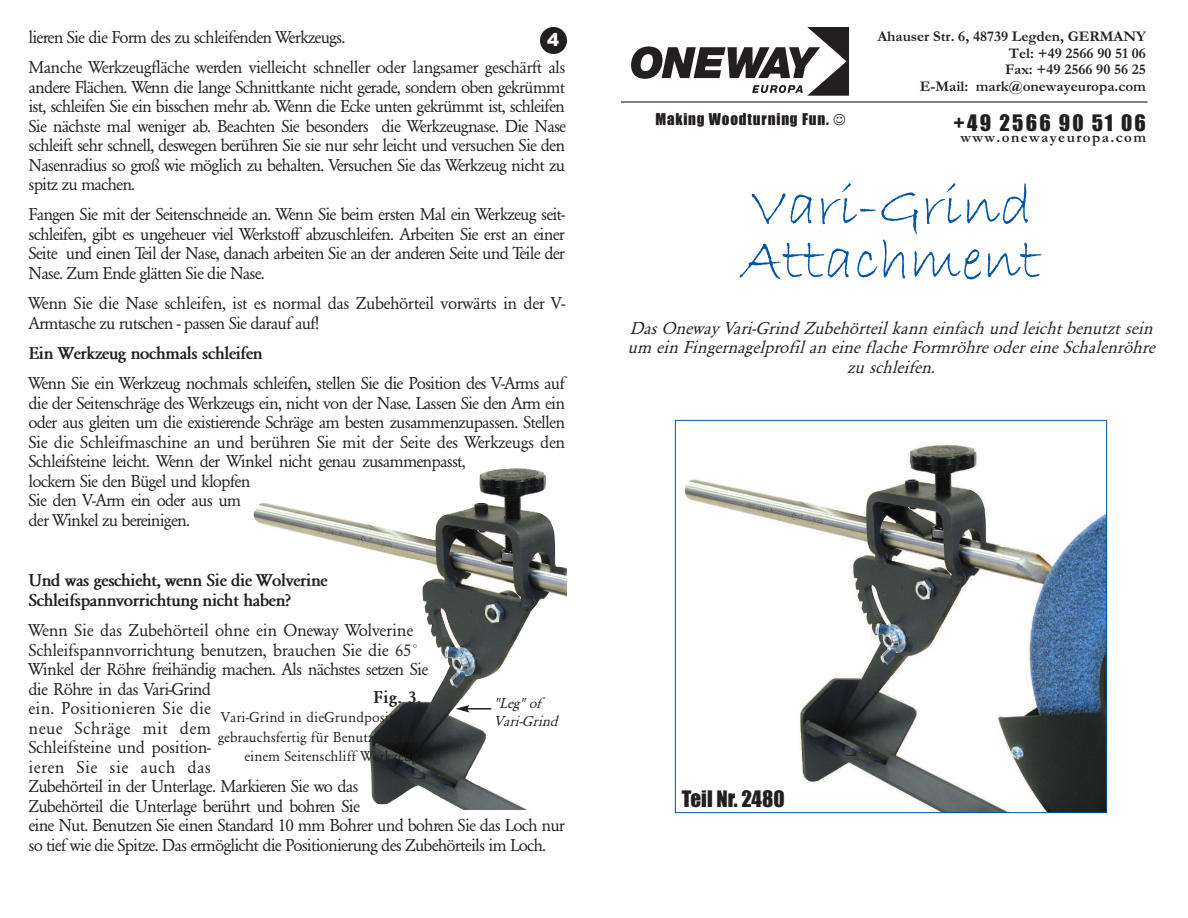
<style>
.page{position:relative;width:1188px;height:918px;background:#fff}
.page>*{position:absolute;margin:0;border:0;box-sizing:border-box;transform-origin:0 0}
.t1{font:60px/54px "Bradley Hand ITC";color:#0155a5}
.t2{font:21px "Impact";letter-spacing:.105em;color:#231f20}
.t3{font:21px "Impact";color:#231f20}
.t4{font:18px/19.5px "Garamond";letter-spacing:-.045em;color:#231f20}
.t5{font:italic 18px/19.5px "Garamond";color:#231f20;text-align:center}
.t6{font:18px/19.5px "Garamond";letter-spacing:-.025em;color:#231f20}
.t7{font:700 18px/19.5px "Garamond";letter-spacing:-.05em;color:#231f20}
.t8{font:900 18px "Arial";color:#fff}
.t9{font:700 15px/16.5px "Garamond";color:#231f20;text-align:right}
.t10{font:15px/19.5px "Garamond";color:#231f20;text-align:right}
.t11{font:15px "Impact";letter-spacing:.055em;color:#231f20}
.t12{font:700 15px "Garamond";letter-spacing:.095em;color:#231f20}
.t13{font:italic 15px/18px "Garamond";color:#231f20}
</style>
<div class="page">
<img style="left:253px;top:468px;width:314px;height:342px">
<hr style="left:467px;top:708px;width:24px;height:2px;background:#231f20">
<svg style="left:456px;top:705px;width:13px;height:8px"></svg>
<img style="left:682px;top:444px;width:423px;height:367px">
<svg style="left:631px;top:27px;width:218px;height:69px"></svg>
<hr style="left:621px;top:101px;width:527px;height:2px;background:#231f20">
<div style="left:540px;top:27px;width:27px;height:27px;background:#231f20;border-radius:50%"></div>
<p class="t4" style="left:28px;top:22px;width:539px;line-height:30.3px">lieren Sie die Form des zu schleifenden Werkzeugs.<br>Manche Werkzeugfläche werden vielleicht schneller oder langsamer geschärft als</p>
<p class="t4" style="left:28px;top:77px;width:539px;text-align:justify">andere Flächen. Wenn die lange Schnittkante nicht gerade, sondern oben gekrümmt ist, schleifen Sie ein bisschen mehr ab. Wenn die Ecke unten gekrümmt ist, schleifen Sie nächste mal weniger ab. Beachten Sie besonders die Werkzeugnase. Die Nase schleift sehr schnell, deswegen berühren Sie sie nur sehr leicht und versuchen Sie den Nasenradius so groß wie möglich zu behalten. Versuchen Sie das Werkzeug nicht zu spitz zu machen.</p>
<p class="t4" style="left:28px;top:205px;width:538px;text-align:justify">Fangen Sie mit der Seitenschneide an. Wenn Sie beim ersten Mal ein Werkzeug seit&shy;schleifen, gibt es ungeheuer viel Werkstoff abzuschleifen. Arbeiten Sie erst an einer Seite und einen Teil der Nase, danach arbeiten Sie an der anderen Seite und Teile der Nase. Zum Ende glätten Sie die Nase.</p>
<p class="t6" style="left:28px;top:294px;width:538px">Wenn Sie die Nase schleifen, ist es normal das Zubehörteil vorwärts in der V-<br>Armtasche zu rutschen - passen Sie darauf auf!</p>
<p class="t7" style="left:28px;top:343px;width:236px">Ein Werkzeug nochmals schleifen</p>
<p class="t4" style="left:28px;top:374px;width:538px">Wenn Sie ein Werkzeug nochmals schleifen, stellen Sie die Position des V-Arms auf die der Seitenschräge des Werkzeugs ein, nicht von der Nase. Lassen Sie den Arm ein oder aus gleiten um die existierende Schräge am besten zusammenzupassen. Stellen Sie die Schleifmaschine an und berühren Sie mit der Seite des Werkzeugs den Schleifsteine leicht. Wenn der Winkel nicht genau zusammenpasst,<br>lockern Sie den Bügel und klopfen<br>Sie den V-Arm ein oder aus um<br>der Winkel zu bereinigen.</p>
<p class="t8" style="left:547px;top:29px;width:14px">4</p>
<p class="t7" style="left:28px;top:571px;width:301px">Und was geschieht, wenn Sie die Wolverine<br>Schleifspannvorrichtung nicht haben?</p>
<p class="t4" style="left:28px;top:621px;width:538px">Wenn Sie das Zubehörteil ohne ein Oneway Wolverine Schleifspannvorrichtung benutzen, brauchen Sie die 65°<br>Winkel der Röhre freihändig machen. Als nächstes setzen Sie<br>die Röhre in das Vari-Grind<br>ein. Positionieren Sie die<br>neue Schräge mit dem<br>Schleifsteine und position-<br>ieren Sie sie auch das<br>Zubehörteil in der Unterlage. Markieren Sie wo das<br>Zubehörteil die Unterlage berührt und bohren Sie<br>eine Nut. Benutzen Sie einen Standard 10 mm Bohrer und bohren Sie das Loch nur so tief wie die Spitze. Das ermöglicht die Positionierung des Zubehörteils im Loch.</p>
<p class="t7" style="left:373px;top:687px;width:50px">Fig. 3.</p>
<p class="t10" style="left:218px;top:708px;width:205px">Vari-Grind in dieGrundposition – gebrauchsfertig für Benutzung mit einem Seitenschliff Werkzeug.</p>
<p class="t13" style="left:494px;top:694px;width:65px">"Leg" of<br>Vari-Grind</p>
<p class="t11" style="left:655px;top:111px;width:192px">Making Woodturning Fun. ☺</p>
<p class="t9" style="left:877px;top:28px;width:270px">Ahauser Str. 6, 48739 Legden, GERMANY<br>Tel: +49 2566 90 51 06<br>Fax: +49 2566 90 56 25<br>E-Mail: mark@onewayeuropa.com</p>
<p class="t2" style="left:954px;top:111px;width:194px">+49 2566 90 51 06</p>
<p class="t12" style="left:960px;top:128px;width:187px">www.onewayeuropa.com</p>
<h1 class="t1" style="left:741px;top:175px;width:302px">Vari-Grind<br>Attachment</h1>
<p class="t5" style="left:627px;top:318px;width:529px">Das Oneway Vari-Grind Zubehörteil kann einfach und leicht benutzt sein um ein Fingernagelprofil an eine flache Formröhre oder eine Schalenröhre zu schleifen.</p>
<p class="t3" style="left:682px;top:787px;width:104px">Teil Nr. 2480</p>
</div>
